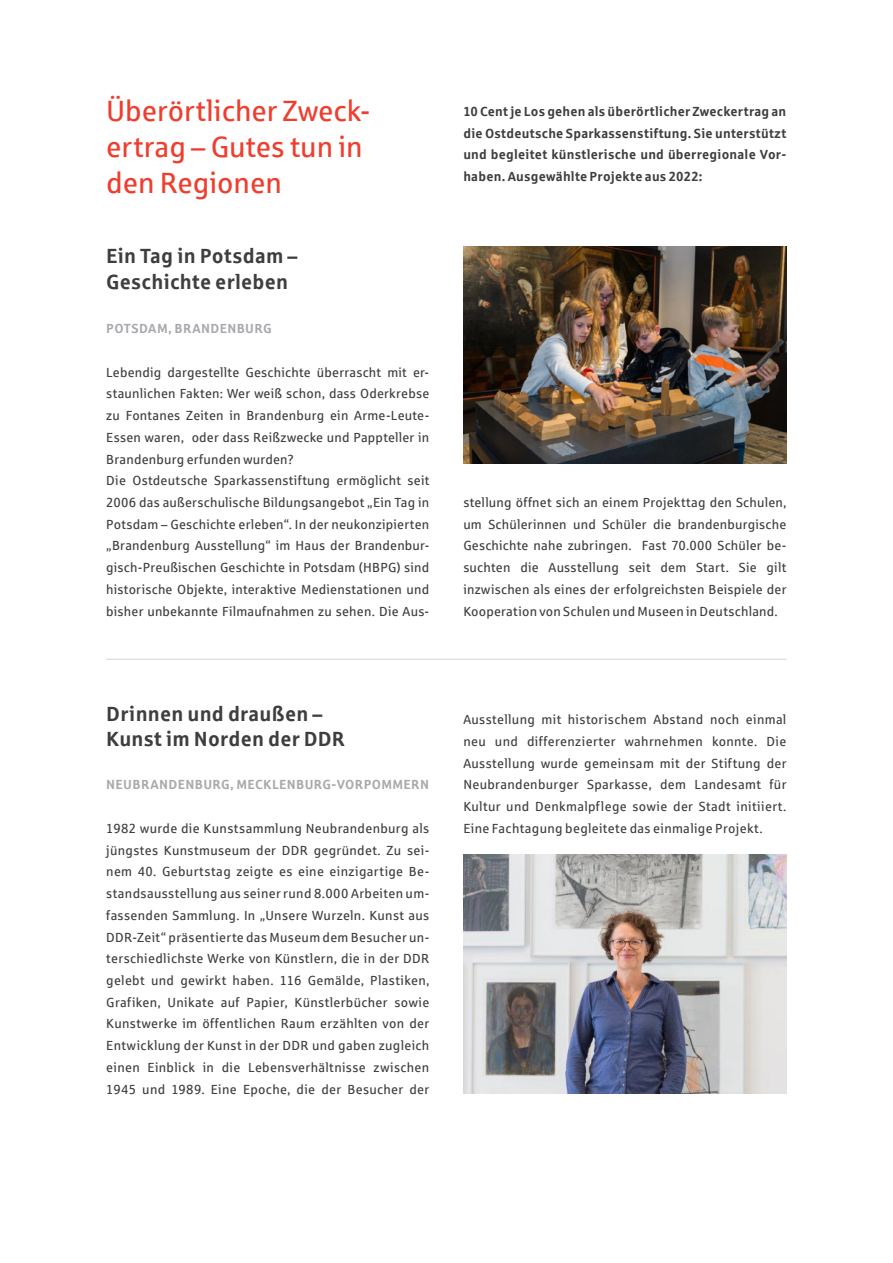
<style>
.page{position:relative;width:893px;height:1263px;background:#fff}
.page>*{position:absolute;margin:0;border:0;box-sizing:border-box;transform-origin:0 0}
.t1{font:29.4px/36px "Sparkasse Rg";color:#ef3e2e}
.t2{font:700 20.55px/25.5px "Sparkasse Rg";letter-spacing:.01em;color:#3e3e3f}
.t3{font:13.2px/21.8px "Sparkasse Rg";letter-spacing:.015em;color:#3e3e3f;text-align:justify}
.t4{font:700 13.2px/21.8px "Sparkasse Rg";letter-spacing:.02em;color:#3e3e3f;text-align:justify}
.t5{font:700 13.2px "Sparkasse Rg";letter-spacing:.025em;color:#a8a9ad}
</style>
<div class="page">
<img style="left:463px;top:855px;width:323px;height:239px">
<hr style="left:106px;top:659px;width:680px;height:1px;background:#d1d2d4">
<img style="left:463px;top:246px;width:323px;height:218px">
<h1 class="t1" style="left:106px;top:94px;width:265px">Überörtlicher Zweck&shy;ertrag – Gutes tun in den Regionen</h1>
<h2 class="t2" style="left:106px;top:244px;width:193px">Ein Tag in Potsdam –<br>Geschichte erleben</h2>
<p class="t5" style="left:106px;top:321px;width:167px">POTSDAM, BRANDENBURG</p>
<p class="t3" style="left:106px;top:361px;width:325px;text-align:left">Lebendig dargestellte Geschichte überrascht mit er&shy;staunlichen Fakten: Wer weiß schon, dass Oderkrebse zu Fontanes Zeiten in Brandenburg ein Arme-Leute-Essen waren, oder dass Reißzwecke und Pappteller in Brandenburg erfunden wurden?<br>Die Ostdeutsche Sparkassenstiftung ermöglicht seit 2006 das außerschulische Bildungsangebot „Ein Tag in Potsdam – Geschichte erleben“. In der neukonzipierten „Brandenburg Ausstellung“ im Haus der Brandenbur&shy;gisch-Preußischen Geschichte in Potsdam (HBPG) sind historische Objekte, interaktive Medienstationen und bisher unbekannte Filmaufnahmen zu sehen. Die Aus-</p>
<p class="t4" style="left:463px;top:101px;width:325px">10 Cent je Los gehen als überörtlicher Zweckertrag an die Ostdeutsche Sparkassenstiftung. Sie unterstützt und begleitet künstlerische und überregionale Vor&shy;haben. Ausgewählte Projekte aus 2022:</p>
<p class="t3" style="left:463px;top:492px;width:325px">stellung öffnet sich an einem Projekttag den Schulen, um Schülerinnen und Schüler die brandenburgische Geschichte nahe zubringen. Fast 70.000 Schüler be&shy;suchten die Ausstellung seit dem Start. Sie gilt inzwischen als eines der erfolgreichsten Beispiele der Kooperation von Schulen und Museen in Deutschland.</p>
<h2 class="t2" style="left:106px;top:701px;width:240px">Drinnen und draußen –<br>Kunst im Norden der DDR</h2>
<p class="t5" style="left:106px;top:778px;width:324px">NEUBRANDENBURG, MECKLENBURG-VORPOMMERN</p>
<p class="t3" style="left:106px;top:818px;width:325px">1982 wurde die Kunstsammlung Neubrandenburg als jüngstes Kunstmuseum der DDR gegründet. Zu sei&shy;nem 40. Geburtstag zeigte es eine einzigartige Be&shy;standsausstellung aus seiner rund 8.000 Arbeiten um&shy;fassenden Sammlung. In „Unsere Wurzeln. Kunst aus DDR-Zeit“ präsentierte das Museum dem Besucher un&shy;terschiedlichste Werke von Künstlern, die in der DDR gelebt und gewirkt haben. 116 Gemälde, Plastiken, Grafiken, Unikate auf Papier, Künstlerbücher sowie Kunstwerke im öffentlichen Raum erzählten von der Entwicklung der Kunst in der DDR und gaben zugleich einen Einblick in die Lebensverhältnisse zwischen 1945 und 1989. Eine Epoche, die der Besucher der</p>
<p class="t3" style="left:463px;top:709px;width:325px">Ausstellung mit historischem Abstand noch einmal neu und differenzierter wahrnehmen konnte. Die Ausstellung wurde gemeinsam mit der Stiftung der Neubrandenburger Sparkasse, dem Landesamt für Kultur und Denkmalpflege sowie der Stadt initiiert.<br>Eine Fachtagung begleitete das einmalige Projekt.</p>
</div>
